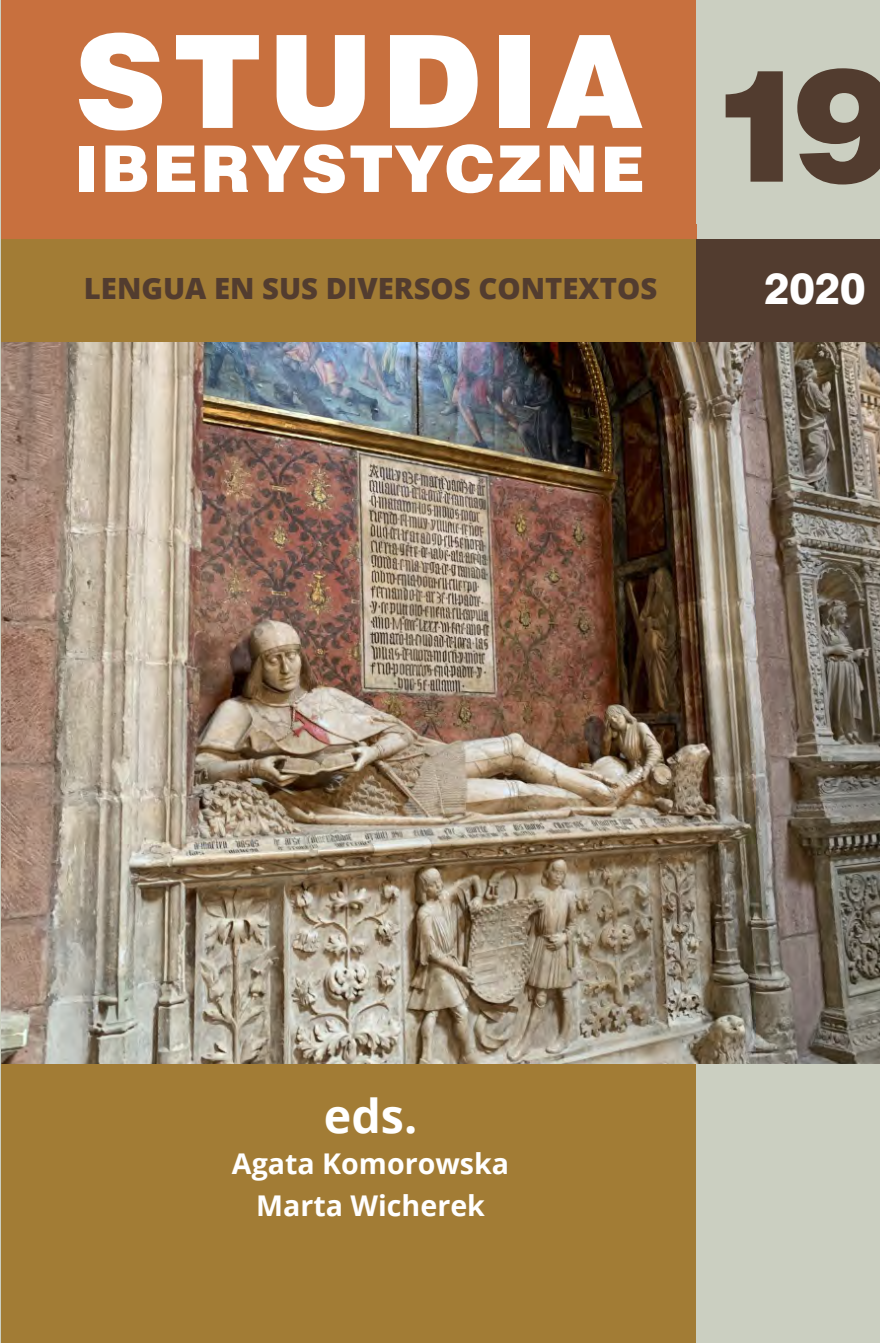
<style>
.page{position:relative;width:880px;height:1343px;background:#fff}
.page>*{position:absolute;margin:0;border:0;box-sizing:border-box;transform-origin:0 0}
.t1{font:157.5px "Swis 721 Blk EU";color:#523c2f}
.t2{font:129.15px "Swis 721 Blk EU";letter-spacing:.06em;color:#fff}
.t3{font:64.58px "Swis 721 Blk EU";letter-spacing:.04em;color:#fff}
.t4{font:700 46.57px "Open Sans";color:#fff}
.t5{font:42.98px "Swis 721 Hv EU";color:#fff}
.t6{font:800 29.25px "Open Sans";color:#523c2f}
.t7{font:700 28.57px "Open Sans";color:#fff}
.s1{font-size:63px}
</style>
<div class="page">
<div style="left:1px;top:0;width:695px;height:239px;background:#c8703e"></div>
<div style="left:1px;top:239px;width:695px;height:104px;background:#a27c35"></div>
<div style="left:696px;top:0;width:183px;height:224px;background:#cbcfc1"></div>
<div style="left:696px;top:239px;width:183px;height:104px;background:#523c2f"></div>
<img style="left:1px;top:343px;width:878px;height:721px">
<div style="left:1px;top:1064px;width:717px;height:279px;background:#a27c35"></div>
<div style="left:696px;top:1064px;width:183px;height:279px;background:#cbcfc1"></div>
<p class="t2" style="left:74px;top:0;width:569px">STUDIA</p>
<p class="t3" style="left:74px;top:128px;width:571px"><span class="s1">I</span>BERYSTYCZN<span class="s1">E</span></p>
<p class="t6" style="left:84px;top:266px;width:574px">LENGUA EN SUS DIVERSOS CONTEXTOS</p>
<p class="t1" style="left:709px;top:25px;width:189px">19</p>
<p class="t5" style="left:763px;top:262px;width:103px">2020</p>
<p class="t4" style="left:324px;top:1083px;width:95px">eds.</p>
<p class="t7" style="left:232px;top:1144px;width:278px">Agata Komorowska</p>
<p class="t7" style="left:256px;top:1185px;width:230px">Marta Wicherek</p>
</div>
